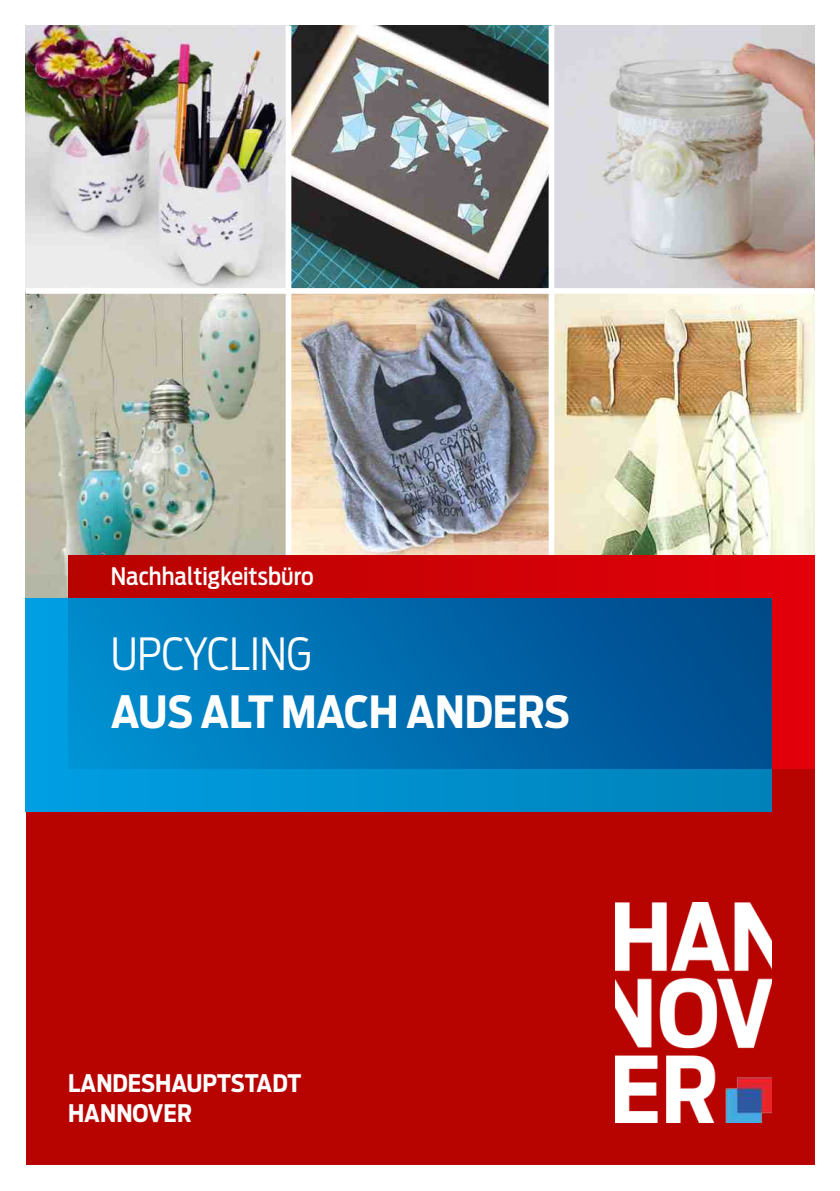
<style>
.page{position:relative;width:840px;height:1191px;background:#fff}
.page>*{position:absolute;margin:0;border:0;box-sizing:border-box;transform-origin:0 0}
.t1{font:700 44px "Antenna Cond";color:#fff}
.t2{font:300 44px "Antenna Cond";color:#fff}
.t3{font:700 24px/30px "Antenna Cond";color:#fff}
.t4{font:500 24px "Antenna Cond";color:#fff}
</style>
<div class="page">
<div style="left:26px;top:768px;width:788px;height:397px;background:#b70401"></div>
<img style="left:26px;top:26px;width:788px;height:262px">
<img style="left:26px;top:294px;width:259px;height:304px">
<img style="left:291px;top:294px;width:523px;height:262px">
<div style="left:285px;top:26px;width:6px;height:530px;background:#fff"></div>
<div style="left:548px;top:26px;width:6px;height:530px;background:#fff"></div>
<div style="left:68px;top:556px;width:746px;height:212px;background:linear-gradient(to right,#b70401,#e3000a)"></div>
<svg style="left:26px;top:598px;width:745px;height:213px;background:#0091d1"></svg>
<div style="left:68px;top:598px;width:703px;height:170px;background:linear-gradient(to right,#008ed0,#00498b)"></div>
<img style="left:615px;top:902px;width:156px;height:221px">
<p class="t4" style="left:111px;top:566px;width:204px">Nachhaltigkeitsbüro</p>
<h1 class="t2" style="left:111px;top:635px;width:202px">UPCYCLING</h1>
<h1 class="t1" style="left:111px;top:692px;width:460px">AUS ALT MACH ANDERS</h1>
<p class="t3" style="left:68px;top:1070px;width:234px">LANDESHAUPTSTADT<br>HANNOVER</p>
</div>
